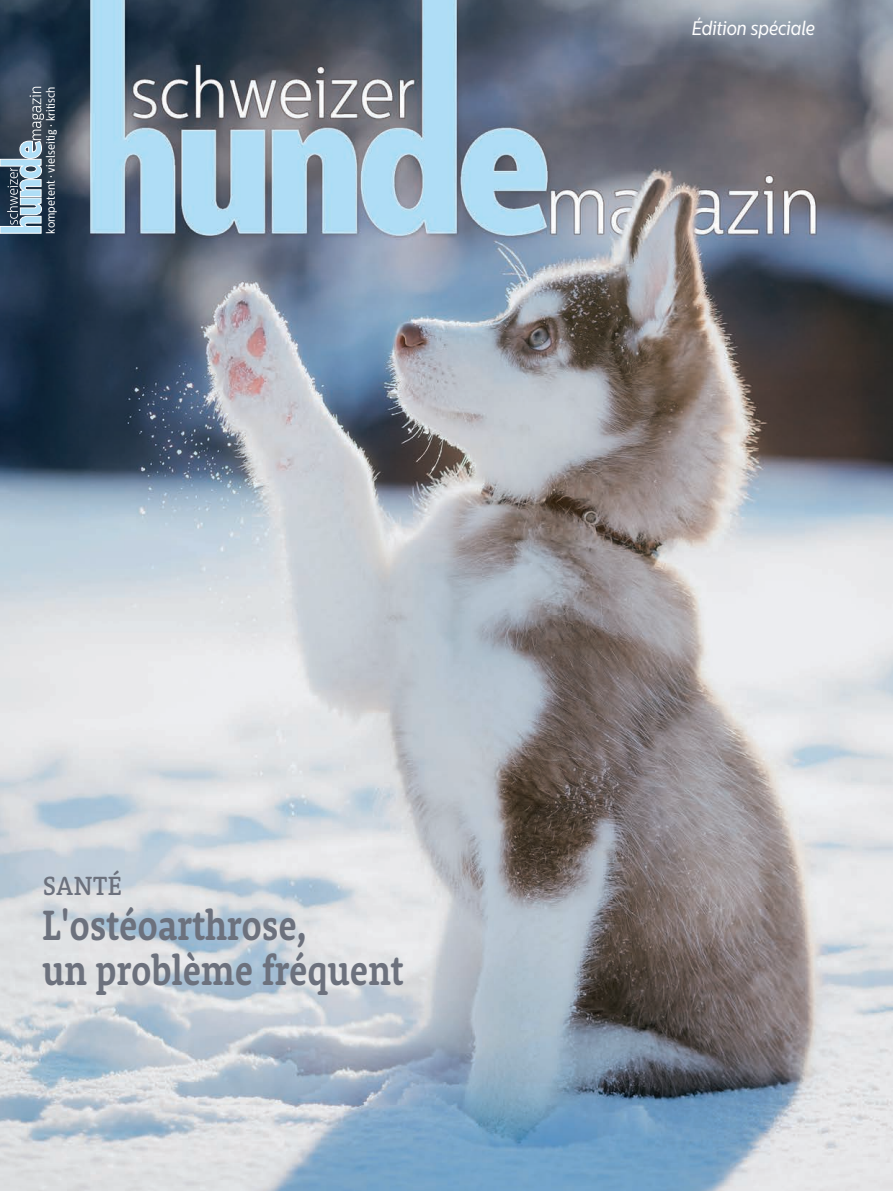
<style>
.page{position:relative;width:893px;height:1191px;background:#fff}
.page>*{position:absolute;margin:0;border:0;box-sizing:border-box;transform-origin:0 0}
.t1{font:700 43.5px/45px "Rooney Pro";color:#6c717d;scale:.8 1}
.t2{font:500 27px "Rooney Pro";letter-spacing:.02em;color:#6c717d;scale:.9 1}
.t3{font:italic 19.5px "Centrale Sans Cnd";letter-spacing:-.01em;color:#fff}
.t4{font:12px "Centrale Sans Cnd";letter-spacing:.005em;color:#fff}
</style>
<div class="page">
<img style="left:0;top:0;width:893px;height:1191px">
<svg style="left:0;top:87px;width:44px;height:146px;background:#677c8c"></svg>
<p class="t4" style="left:44px;top:234px;width:149px;rotate:-90deg">kompetent · vielseitig · kritisch</p>
<p class="t2" style="left:43px;top:868px;width:89px">SANTÉ</p>
<p class="t1" style="left:43px;top:901px;width:453px">L'ostéoarthrose,<br>un problème fréquent</p>
<p class="t3" style="left:692px;top:17px;width:125px">Édition spéciale</p>
</div>
